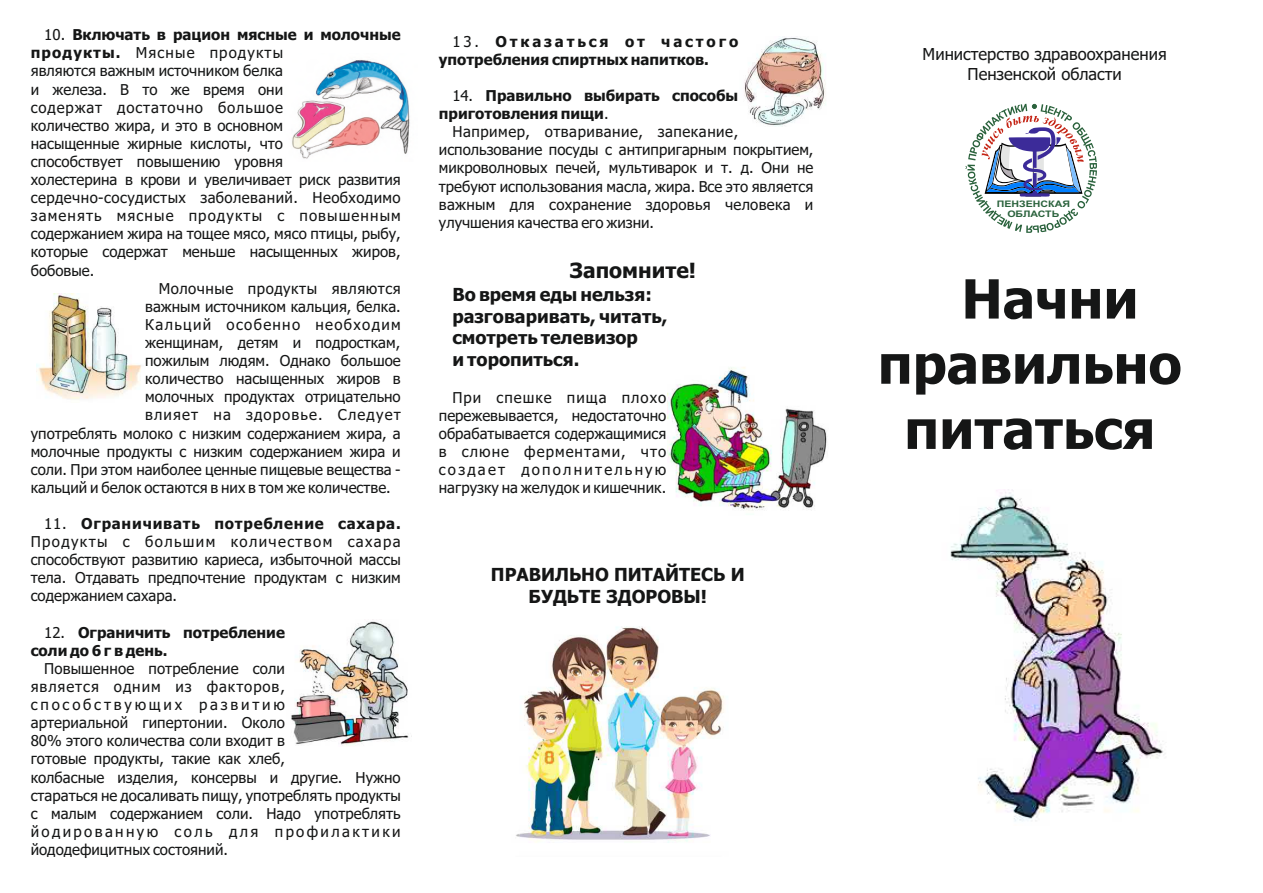
<style>
.page{position:relative;width:1263px;height:893px;background:#fff}
.page>*{position:absolute;margin:0;border:0;box-sizing:border-box;transform-origin:0 0}
.t1{font:700 54px "Tahoma";color:#151616}
.t2{font:700 21px "Tahoma";color:#151616}
.t3{font:700 18px/21.8px "Tahoma";color:#151616}
.t4{font:16.5px/20px "Tahoma";color:#151616;text-align:center}
.t5{font:15px/18.1px "Tahoma";color:#151616;text-align:justify}
.t6{font:700 15px/18.1px "Tahoma";color:#151616}
.t7{font:15px "Tahoma";letter-spacing:.075em;color:#151616}
.t8{font:15px "Tahoma";letter-spacing:.03em;color:#151616}
.t9{font:15px "Tahoma";letter-spacing:.055em;color:#151616}
.t10{font:15px "Tahoma";letter-spacing:.035em;color:#151616}
.t11{font:15px "Tahoma";letter-spacing:.085em;color:#151616}
.t12{font:700 9px/10.1px "Arial";color:#2a623c;text-align:center;scale:1.18 1}
.s1{font-weight:400}
.s2{font-weight:700}
</style>
<div class="page">
<img style="left:950px;top:489px;width:214px;height:333px">
<img style="left:292px;top:60px;width:118px;height:99px">
<img style="left:36px;top:294px;width:105px;height:106px">
<img style="left:291px;top:621px;width:121px;height:125px">
<img style="left:744px;top:38px;width:82px;height:88px">
<img style="left:667px;top:367px;width:160px;height:144px">
<img style="left:516px;top:626px;width:208px;height:217px">
<svg style="left:965px;top:104px;width:132px;height:129px"></svg>
<p class="t6" style="left:44px;top:27px;width:358px"><span class="s1">10.</span> Включать в рацион мясные и молочные</p>
<p class="t7" style="left:31px;top:47px;width:254px"><span class="s2">продукты.</span> Мясные продукты</p>
<p class="t5" style="left:31px;top:63px;width:254px">являются важным источником белка</p>
<p class="t5" style="left:31px;top:81px;width:254px">и железа. В то же время они</p>
<p class="t9" style="left:31px;top:101px;width:254px">содержат достаточно большое</p>
<p class="t5" style="left:31px;top:117px;width:254px">количество жира, и это в основном</p>
<p class="t5" style="left:31px;top:136px;width:254px">насыщенные жирные кислоты, что</p>
<p class="t5" style="left:31px;top:154px;width:254px">способствует повышению уровня</p>
<p class="t5" style="left:31px;top:172px;width:371px">холестерина в крови и увеличивает риск развития</p>
<p class="t8" style="left:31px;top:192px;width:371px">сердечно-сосудистых заболеваний. Необходимо</p>
<p class="t7" style="left:31px;top:210px;width:371px">заменять мясные продукты с повышенным</p>
<p class="t5" style="left:31px;top:226px;width:371px">содержанием жира на тощее мясо, мясо птицы, рыбу,</p>
<p class="t5" style="left:31px;top:244px;width:371px">которые содержат меньше насыщенных жиров,</p>
<p class="t5" style="left:31px;top:262px;width:65px">бобовые.</p>
<p class="t10" style="left:159px;top:282px;width:244px">Молочные продукты являются</p>
<p class="t5" style="left:145px;top:298px;width:257px">важным источником кальция, белка.</p>
<p class="t11" style="left:145px;top:318px;width:257px">Кальций особенно необходим</p>
<p class="t5" style="left:145px;top:335px;width:257px">женщинам, детям и подросткам,</p>
<p class="t5" style="left:145px;top:353px;width:257px">пожилым людям. Однако большое</p>
<p class="t5" style="left:145px;top:371px;width:257px">количество насыщенных жиров в</p>
<p class="t5" style="left:145px;top:389px;width:257px">молочных продуктах отрицательно</p>
<p class="t7" style="left:145px;top:409px;width:257px">влияет на здоровье. Следует</p>
<p class="t5" style="left:31px;top:425px;width:371px">употреблять молоко с низким содержанием жира, а</p>
<p class="t5" style="left:31px;top:443px;width:371px">молочные продукты с низким содержанием жира и</p>
<p class="t5" style="left:31px;top:461px;width:371px">соли. При этом наиболее ценные пищевые вещества -</p>
<p class="t5" style="left:31px;top:480px;width:362px">кальций и белок остаются в них в том же количестве.</p>
<p class="t5" style="left:31px;top:516px;width:371px;text-indent:14px">11. <span class="s2">Ограничивать потребление сахара.<br></span>Продукты с большим количеством сахара способствуют развитию кариеса, избыточной массы тела. Отдавать предпочтение продуктам с низким содержанием сахара.</p>
<p class="t6" style="left:31px;top:624px;width:256px;text-indent:14px"><span class="s1">12.</span> Ограничить потребление соли до 6 г в день.</p>
<p class="t5" style="left:31px;top:661px;width:371px;text-align:left;text-indent:14px">Повышенное потребление соли<br>является одним из факторов, способствующих развитию<br>артериальной гипертонии. Около<br>80% этого количества соли входит в<br>готовые продукты, такие как хлеб,<br>колбасные изделия, консервы и другие. Нужно стараться не досаливать пищу, употреблять продукты с малым содержанием соли. Надо употреблять йодированную соль для профилактики йододефицитных состояний.</p>
<p class="t6" style="left:439px;top:33px;width:301px;text-indent:14px"><span class="s1">13.</span> Отказаться от частого употребления спиртных напитков.</p>
<p class="t6" style="left:439px;top:88px;width:301px;text-indent:14px"><span class="s1">14.</span> Правильно выбирать способы приготовления пищи<span class="s1">.</span></p>
<p class="t5" style="left:439px;top:124px;width:376px;text-align:left;text-indent:14px">Например, отваривание, запекание, использование посуды с антипригарным покрытием, микроволновых печей, мультиварок и т. д. Они не требуют использования масла, жира. Все это является важным для сохранение здоровья человека и улучшения качества его жизни.</p>
<h2 class="t2" style="left:570px;top:262px;width:128px">Запомните!</h2>
<p class="t3" style="left:452px;top:285px;width:216px">Во время еды нельзя: разговаривать, читать, смотреть телевизор<br>и торопиться.</p>
<p class="t5" style="left:439px;top:390px;width:229px;text-indent:14px">При спешке пища плохо пережевывается, недостаточно обрабатывается содержащимися в слюне ферментами, что создает дополнительную нагрузку на желудок и кишечник.</p>
<p class="t3" style="left:491px;top:565px;width:255px;text-align:center">ПРАВИЛЬНО ПИТАЙТЕСЬ И<br>БУДЬТЕ ЗДОРОВЫ!</p>
<p class="t4" style="left:923px;top:45px;width:246px">Министерство здравоохранения<br>Пензенской области</p>
<p class="t12" style="left:997px;top:199px;width:64px">ПЕНЗЕНСКАЯ<br>ОБЛАСТЬ</p>
<h1 class="t1" style="left:961px;top:277px;width:179px">Начни</h1>
<h1 class="t1" style="left:878px;top:342px;width:306px">правильно</h1>
<h1 class="t1" style="left:904px;top:408px;width:253px">питаться</h1>
</div>
